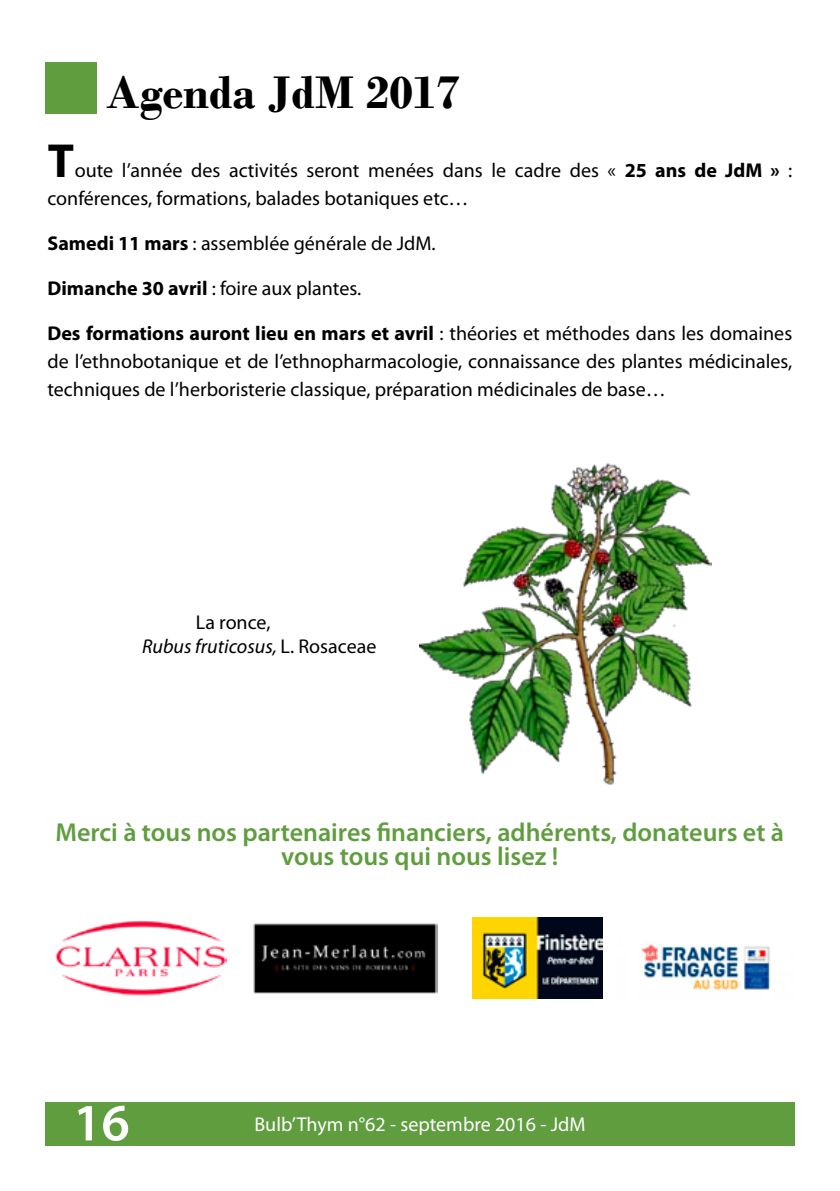
<style>
.page{position:relative;width:840px;height:1191px;background:#fff}
.page>*{position:absolute;margin:0;border:0;box-sizing:border-box;transform-origin:0 0}
.t1{font:600 52.8px "Myriad Pro";color:#fff}
.t2{font:700 48px "Bodoni";color:#000}
.t3{font:700 48px "Myriad Pro";color:#000}
.t4{font:600 26px/24px "Myriad Pro";color:#5f9d3f;text-align:center}
.t5{font:20px/28px "Myriad Pro";color:#000}
.t6{font:20px "Myriad Pro";color:#fff}
.s1{font-weight:700}
.s2{font-style:italic}
</style>
<div class="page">
<div style="left:45px;top:1101px;width:749px;height:44px;background:#5f9d3f"></div>
<div style="left:45px;top:62px;width:51px;height:51px;background:#5f9d3f"></div>
<img style="left:641px;top:944px;width:130px;height:46px">
<img style="left:472px;top:917px;width:130px;height:81px">
<img style="left:55px;top:920px;width:171px;height:76px">
<img style="left:253px;top:923px;width:184px;height:70px">
<img style="left:420px;top:463px;width:291px;height:322px">
<h2 class="t2" style="left:106px;top:64px;width:355px">Agenda JdM 2017</h2>
<h2 class="t3" style="left:48px;top:129px;width:28px">T</h2>
<p class="t5" style="left:47px;top:156px;width:746px;text-indent:27px">oute l’année des activités seront menées dans le cadre des « <span class="s1">25 ans de JdM »</span> : conférences, formations, balades botaniques etc…</p>
<p class="t5" style="left:47px;top:229px;width:389px"><span class="s1">Samedi 11 mars</span> : assemblée générale de JdM.</p>
<p class="t5" style="left:47px;top:274px;width:315px"><span class="s1">Dimanche 30 avril</span> : foire aux plantes.</p>
<p class="t5" style="left:47px;top:319px;width:746px;text-align:justify"><span class="s1">Des formations auront lieu en mars et avril</span> : théories et méthodes dans les domaines de l’ethnobotanique et de l’ethnopharmacologie, connaissance des plantes médicinales, techniques de l’herboristerie classique, préparation médicinales de base…</p>
<p class="t5" style="left:142px;top:610px;width:235px;line-height:24px;text-indent:54px">La ronce,<br><span class="s2">Rubus fruticosus,</span> L. Rosaceae</p>
<h3 class="t4" style="left:55px;top:819px;width:729px">Merci à tous nos partenaires financiers, adhérents, donateurs et à vous tous qui nous lisez !</h3>
<h1 class="t1" style="left:73px;top:1089px;width:58px">16</h1>
<p class="t6" style="left:254px;top:1112px;width:332px">Bulb’Thym n°62 - septembre 2016 - JdM</p>
</div>
